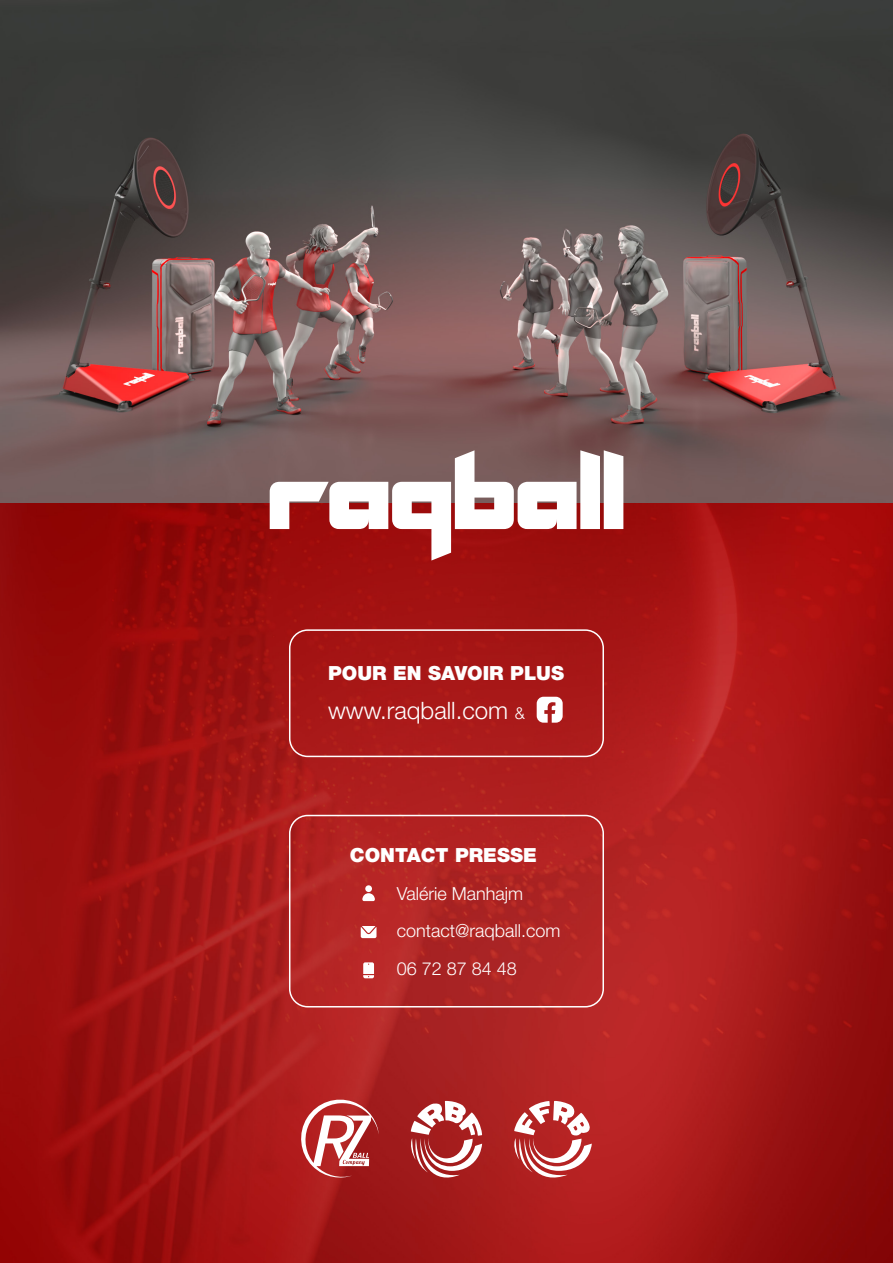
<style>
.page{position:relative;width:893px;height:1263px;background:#fff}
.page>*{position:absolute;margin:0;border:0;box-sizing:border-box;transform-origin:0 0}
.t1{font:300 24px "Helvetica Neue LT Pro";color:#fff}
.t2{font:900 19.5px "Helvetica Neue LT Pro";color:#fff}
.t3{font:300 18px "Helvetica Neue LT Pro";color:#fff}
.s1{font-size:16.5px}
</style>
<div class="page">
<img style="left:0;top:502px;width:893px;height:761px">
<img style="left:0;top:0;width:893px;height:502px">
<svg style="left:270px;top:450px;width:353px;height:110px"></svg>
<svg style="left:297px;top:1096px;width:82px;height:83px"></svg>
<svg style="left:410px;top:1101px;width:72px;height:84px"></svg>
<svg style="left:513px;top:1101px;width:79px;height:84px"></svg>
<div style="left:365px;top:885px;width:7px;height:7px;background:#fff;border-radius:50%"></div>
<svg style="left:362px;top:893px;width:13px;height:8px"></svg>
<svg style="left:361px;top:926px;width:15px;height:12px"></svg>
<svg style="left:363px;top:962px;width:11px;height:16px"></svg>
<div style="left:289px;top:629px;width:315px;height:128px;border:2px solid #fff;border-radius:18px"></div>
<div style="left:289px;top:815px;width:315px;height:192px;border:2px solid #fff;border-radius:18px"></div>
<svg style="left:537px;top:697px;width:26px;height:26px"></svg>
<p class="t2" style="left:328px;top:661px;width:237px">POUR EN SAVOIR PLUS</p>
<p class="t1" style="left:328px;top:695px;width:198px">www.raqball.com <span class="s1">&amp;</span></p>
<p class="t2" style="left:350px;top:844px;width:188px">CONTACT PRESSE</p>
<p class="t3" style="left:397px;top:882px;width:128px">Valérie Manhajm</p>
<p class="t3" style="left:397px;top:920px;width:165px">contact@raqball.com</p>
<p class="t3" style="left:397px;top:957px;width:122px">06 72 87 84 48</p>
</div>
